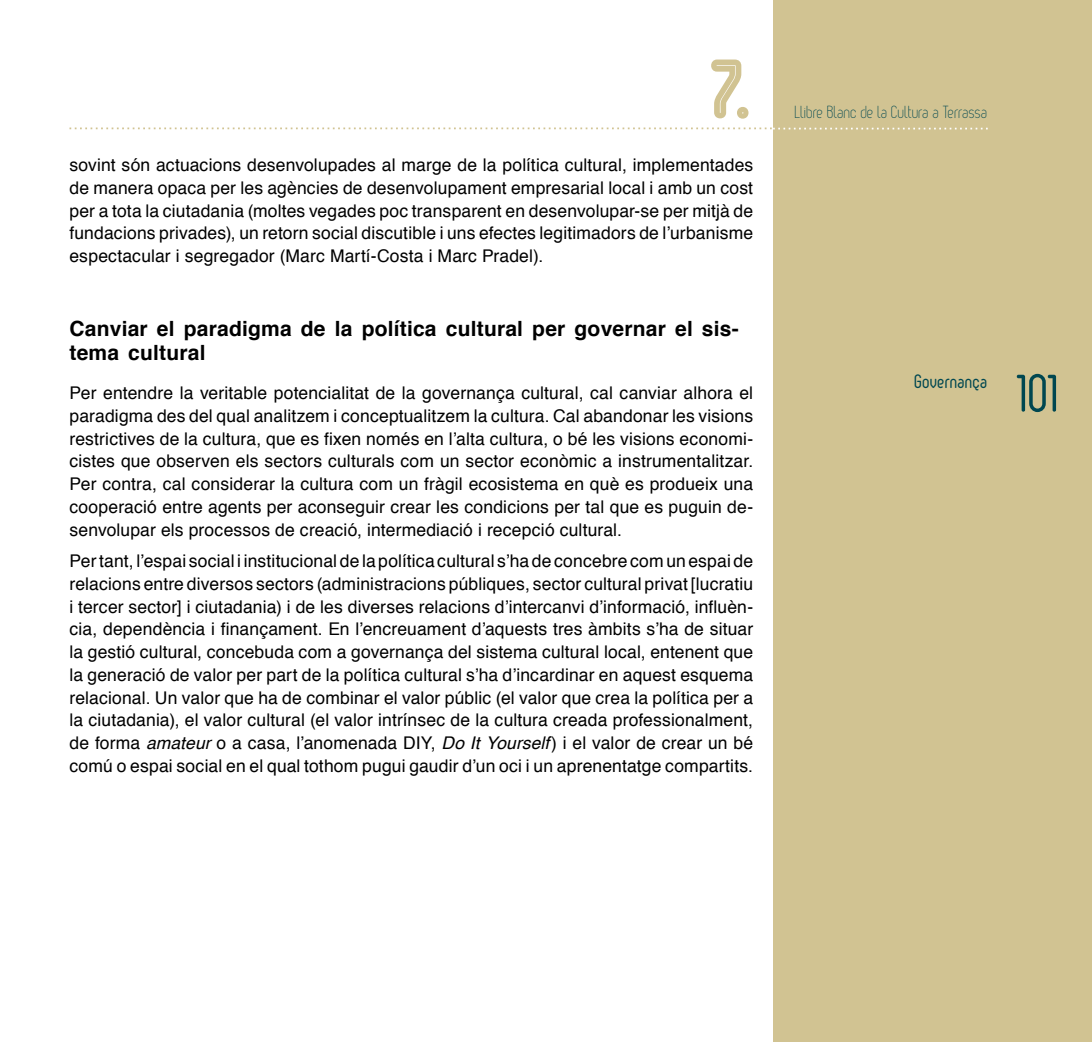
<style>
.page{position:relative;width:1092px;height:1042px;background:#fff}
.page>*{position:absolute;margin:0;border:0;box-sizing:border-box;transform-origin:0 0}
.t1{font:84px "Oval Double";color:#d1c392}
.t2{font:52.5px "Oval";color:#004750}
.t3{font:700 21px/24.5px "Helvetica";letter-spacing:.01em;color:#000}
.t4{font:19.25px "Oval";letter-spacing:.02em;color:#004750}
.t5{font:17.5px/22.8px "Helvetica";letter-spacing:.01em;color:#000;text-align:justify}
.t6{font:300 17.5px "Oval";letter-spacing:.015em;color:#004750}
.s1{font-style:italic}
</style>
<div class="page">
<div style="left:773px;top:0;width:318px;height:1042px;background:#d1c392"></div>
<svg style="left:69px;top:127px;width:918px;height:2px"></svg>
<h1 class="t1" style="left:711px;top:45px;width:43px">7.</h1>
<p class="t5" style="left:69px;top:154px;width:685px">sovint són actuacions desenvolupades al marge de la política cultural, implementades de manera opaca per les agències de desenvolupament empresarial local i amb un cost per a tota la ciutadania (moltes vegades poc transparent en desenvolupar-se per mitjà de fundacions privades), un retorn social discutible i uns efectes legitimadors de l’urbanisme espectacular i segregador (Marc Martí-Costa i Marc Pradel).</p>
<p class="t3" style="left:69px;top:316px;width:670px">Canviar el paradigma de la política cultural per governar el sis&shy;tema cultural</p>
<p class="t5" style="left:69px;top:382px;width:685px">Per entendre la veritable potencialitat de la governança cultural, cal canviar alhora el paradigma des del qual analitzem i conceptualitzem la cultura. Cal abandonar les visions restrictives de la cultura, que es fixen només en l’alta cultura, o bé les visions economi· cistes que observen els sectors culturals com un sector econòmic a instrumentalitzar.<br>Per contra, cal considerar la cultura com un fràgil ecosistema en què es produeix una cooperació entre agents per aconseguir crear les condicions per tal que es puguin de· senvolupar els processos de creació, intermediació i recepció cultural.</p>
<p class="t5" style="left:69px;top:550px;width:685px">Per tant, l’espai social i institucional de la política cultural s’ha de concebre com un espai de relacions entre diversos sectors (administracions públiques, sector cultural privat [lucratiu i tercer sector] i ciutadania) i de les diverses relacions d’intercanvi d’informació, influèn· cia, dependència i finançament. En l’encreuament d’aquests tres àmbits s’ha de situar la gestió cultural, concebuda com a governança del sistema cultural local, entenent que la generació de valor per part de la política cultural s’ha d’incardinar en aquest esquema relacional. Un valor que ha de combinar el valor públic (el valor que crea la política per a la ciutadania), el valor cultural (el valor intrínsec de la cultura creada professionalment, de forma <span class="s1">amateur</span> o a casa, l’anomenada DIY, <span class="s1">Do It Yourself</span>) i el valor de crear un bé comú o espai social en el qual tothom pugui gaudir d’un oci i un aprenentatge compartits.</p>
<p class="t6" style="left:795px;top:103px;width:194px">Llibre Blanc de la Cultura a Terrassa</p>
<p class="t4" style="left:914px;top:370px;width:75px">Governança</p>
<h2 class="t2" style="left:1019px;top:364px;width:43px">101</h2>
</div>
